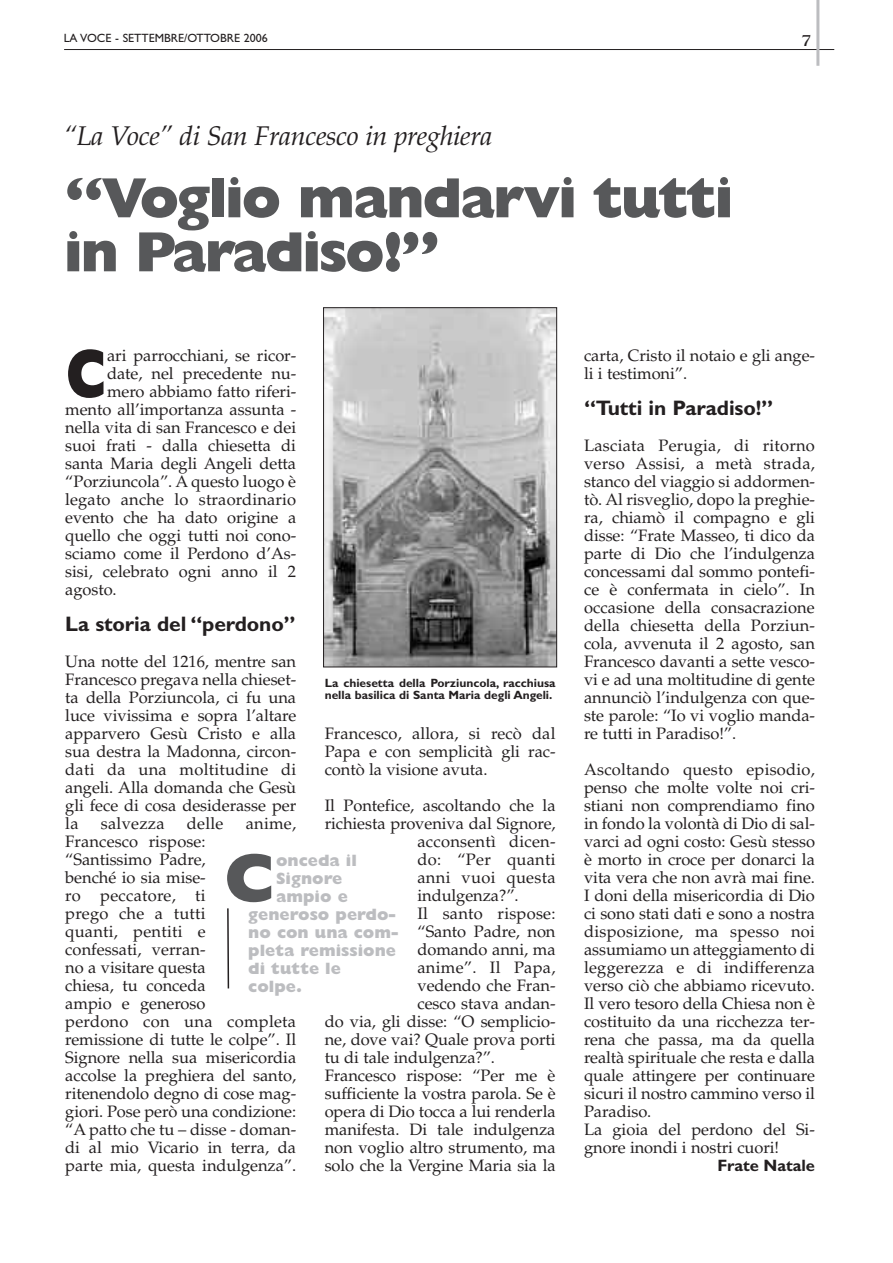
<style>
.page{position:relative;width:893px;height:1263px;background:#fff}
.page>*{position:absolute;margin:0;border:0;box-sizing:border-box;transform-origin:0 0}
.t1{font:800 69.6px "Gill Sans";color:#231f20;scale:.8 1}
.t2{font:800 69.3px "Gill Sans";color:#57585a}
.t3{font:800 57px/54px "Gill Sans";letter-spacing:-.04em;color:#57585a}
.t4{font:italic 27px "Palatino";letter-spacing:-.015em;color:#231f20}
.t5{font:700 21px "Gill Sans";letter-spacing:-.005em;color:#231f20}
.t6{font:16.5px/18px "Palatino";letter-spacing:-.005em;color:#231f20;text-align:justify}
.t7{font:16.5px "Palatino";letter-spacing:.015em;color:#231f20}
.t8{font:800 16.5px "Gill Sans";color:#bcbdc0}
.t9{font:700 16.5px "Gill Sans";letter-spacing:-.005em;color:#231f20}
.t10{font:16.5px "Benguiat";color:#231f20}
.t11{font:700 12px/12px "Gill Sans";color:#231f20}
.t12{font:12px "Gill Sans";color:#231f20}
</style>
<div class="page">
<hr style="left:64px;top:49px;width:770px;height:1px;background:#231f20">
<hr style="left:816px;top:0;width:3px;height:66px;background:#bcbdc0">
<svg style="left:227px;top:908px;width:3px;height:81px"></svg>
<img style="left:325px;top:309px;width:230px;height:356px">
<div style="left:323px;top:307px;width:234px;height:360px;border:1px solid #231f20"></div>
<p class="t12" style="left:64px;top:30px;width:205px">LA VOCE - SETTEMBRE/OTTOBRE 2006</p>
<p class="t10" style="left:802px;top:31px;width:12px">7</p>
<h3 class="t4" style="left:64px;top:125px;width:430px">“La Voce” di San Francesco in preghiera</h3>
<h3 class="t3" style="left:64px;top:176px;width:671px">“Voglio mandarvi tutti in Paradiso!”</h3>
<h1 class="t1" style="left:65px;top:347px;width:54px">C</h1>
<p class="t6" style="left:107px;top:349px;width:191px">ari parrocchiani, se ricor-</p>
<p class="t6" style="left:107px;top:367px;width:191px">date, nel precedente nu-</p>
<p class="t6" style="left:107px;top:385px;width:191px">mero abbiamo fatto riferi-</p>
<p class="t6" style="left:65px;top:403px;width:232px">mento all’importanza assunta -</p>
<p class="t6" style="left:65px;top:421px;width:232px">nella vita di san Francesco e dei</p>
<p class="t6" style="left:65px;top:439px;width:232px">suoi frati - dalla chiesetta di</p>
<p class="t6" style="left:65px;top:457px;width:232px">santa Maria degli Angeli detta</p>
<p class="t6" style="left:65px;top:475px;width:232px">“Porziuncola”. A questo luogo è</p>
<p class="t6" style="left:65px;top:493px;width:232px">legato anche lo straordinario</p>
<p class="t6" style="left:65px;top:511px;width:232px">evento che ha dato origine a</p>
<p class="t6" style="left:65px;top:529px;width:232px">quello che oggi tutti noi cono-</p>
<p class="t6" style="left:65px;top:547px;width:232px">sciamo come il Perdono d’As-</p>
<p class="t6" style="left:65px;top:565px;width:232px">sisi, celebrato ogni anno il 2</p>
<p class="t6" style="left:65px;top:583px;width:53px">agosto.</p>
<p class="t5" style="left:65px;top:616px;width:232px">La storia del “perdono”</p>
<p class="t6" style="left:65px;top:655px;width:232px">Una notte del 1216, mentre san Francesco pregava nella chieset&shy;ta della Porziuncola, ci fu una luce vivissima e sopra l’altare apparvero Gesù Cristo e alla sua destra la Madonna, circon&shy;dati da una moltitudine di angeli. Alla domanda che Gesù gli fece di cosa desiderasse per la</p>
<p class="t11" style="left:325px;top:678px;width:232px">La chiesetta della Porziuncola, racchiusa nella basilica di Santa Maria degli Angeli.</p>
<p class="t6" style="left:325px;top:727px;width:232px">Francesco, allora, si recò dal Papa e con semplicità gli rac&shy;contò la visione avuta.</p>
<p class="t6" style="left:325px;top:799px;width:232px">Il Pontefice, ascoltando che la</p>
<p class="t6" style="left:325px;top:817px;width:232px">richiesta proveniva dal Signore,</p>
<p class="t7" style="left:417px;top:835px;width:140px">acconsentì dicen-</p>
<p class="t7" style="left:417px;top:853px;width:140px">do: “Per quanti</p>
<p class="t7" style="left:417px;top:871px;width:140px">anni vuoi questa</p>
<p class="t6" style="left:417px;top:889px;width:103px">indulgenza?”.</p>
<p class="t7" style="left:417px;top:907px;width:140px">Il santo rispose:</p>
<p class="t6" style="left:417px;top:925px;width:140px">“Santo Padre, non</p>
<p class="t6" style="left:417px;top:943px;width:140px">domando anni, ma</p>
<p class="t7" style="left:417px;top:961px;width:140px">anime”. Il Papa,</p>
<p class="t6" style="left:417px;top:979px;width:140px">vedendo che Fran-</p>
<p class="t6" style="left:417px;top:997px;width:140px">cesco stava andan-</p>
<p class="t6" style="left:325px;top:1015px;width:232px">do via, gli disse: “O semplicio-</p>
<p class="t6" style="left:325px;top:1033px;width:232px">ne, dove vai? Quale prova porti</p>
<p class="t6" style="left:325px;top:1051px;width:172px">tu di tale indulgenza?”.</p>
<p class="t6" style="left:325px;top:1069px;width:232px">Francesco rispose: “Per me è</p>
<p class="t6" style="left:325px;top:1087px;width:232px">sufficiente la vostra parola. Se è</p>
<p class="t6" style="left:325px;top:1105px;width:232px">opera di Dio tocca a lui renderla</p>
<p class="t6" style="left:325px;top:1123px;width:232px">manifesta. Di tale indulgenza</p>
<p class="t6" style="left:325px;top:1141px;width:232px">non voglio altro strumento, ma</p>
<p class="t6" style="left:325px;top:1159px;width:232px">solo che la Vergine Maria sia la</p>
<p class="t7" style="left:101px;top:817px;width:65px">salvezza</p>
<p class="t6" style="left:187px;top:817px;width:38px">delle</p>
<p class="t6" style="left:246px;top:817px;width:52px">anime,</p>
<p class="t6" style="left:65px;top:835px;width:232px;text-align:left">Francesco rispose: “Santissimo Padre,<br>benché io sia mise-<br>ro peccatore, ti<br>prego che a tutti<br>quanti, pentiti e<br>confessati, verran-<br>no a visitare questa<br>chiesa, tu conceda<br>ampio e generoso<br>perdono con una completa remissione di tutte le colpe”. Il<br>Signore nella sua misericordia accolse la preghiera del santo, ritenendolo degno di cose mag&shy;giori. Pose però una condizione: “A patto che tu – disse - doman&shy;di al mio Vicario in terra, da parte mia, questa indulgenza”.</p>
<h2 class="t2" style="left:224px;top:852px;width:54px">C</h2>
<p class="t8" style="left:276px;top:854px;width:82px">onceda il</p>
<p class="t8" style="left:276px;top:872px;width:68px">Signore</p>
<p class="t8" style="left:276px;top:890px;width:73px">ampio e</p>
<p class="t8" style="left:248px;top:908px;width:149px">generoso perdo-</p>
<p class="t8" style="left:248px;top:926px;width:152px">no con una com-</p>
<p class="t8" style="left:248px;top:944px;width:149px">pleta remissione</p>
<p class="t8" style="left:248px;top:962px;width:94px">di tutte le</p>
<p class="t8" style="left:248px;top:980px;width:55px">colpe.</p>
<p class="t6" style="left:584px;top:349px;width:232px">carta, Cristo il notaio e gli ange&shy;li i testimoni”.</p>
<p class="t5" style="left:584px;top:400px;width:191px">“Tutti in Paradiso!”</p>
<p class="t6" style="left:584px;top:439px;width:232px">Lasciata Perugia, di ritorno verso Assisi, a metà strada, stanco del viaggio si addormen&shy;tò. Al risveglio, dopo la preghie&shy;ra, chiamò il compagno e gli disse: “Frate Masseo, ti dico da parte di Dio che l’indulgenza concessami dal sommo pontefi&shy;ce è confermata in cielo”. In occasione della consacrazione della chiesetta della Porziun&shy;cola, avvenuta il 2 agosto, san Francesco davanti a sette vesco&shy;vi e ad una moltitudine di gente annunciò l’indulgenza con que&shy;ste parole: “Io vi voglio manda&shy;re tutti in Paradiso!”.</p>
<p class="t6" style="left:584px;top:763px;width:232px;text-align:left">Ascoltando questo episodio, penso che molte volte noi cri&shy;stiani non comprendiamo fino in fondo la volontà di Dio di sal&shy;varci ad ogni costo: Gesù stesso è morto in croce per donarci la vita vera che non avrà mai fine.<br>I doni della misericordia di Dio ci sono stati dati e sono a nostra disposizione, ma spesso noi assumiamo un atteggiamento di leggerezza e di indifferenza verso ciò che abbiamo ricevuto.<br>Il vero tesoro della Chiesa non è costituito da una ricchezza ter&shy;rena che passa, ma da quella realtà spirituale che resta e dalla quale attingere per continuare sicuri il nostro cammino verso il<br>Paradiso.<br>La gioia del perdono del Si&shy;gnore inondi i nostri cuori!</p>
<p class="t9" style="left:718px;top:1159px;width:99px">Frate Natale</p>
</div>
